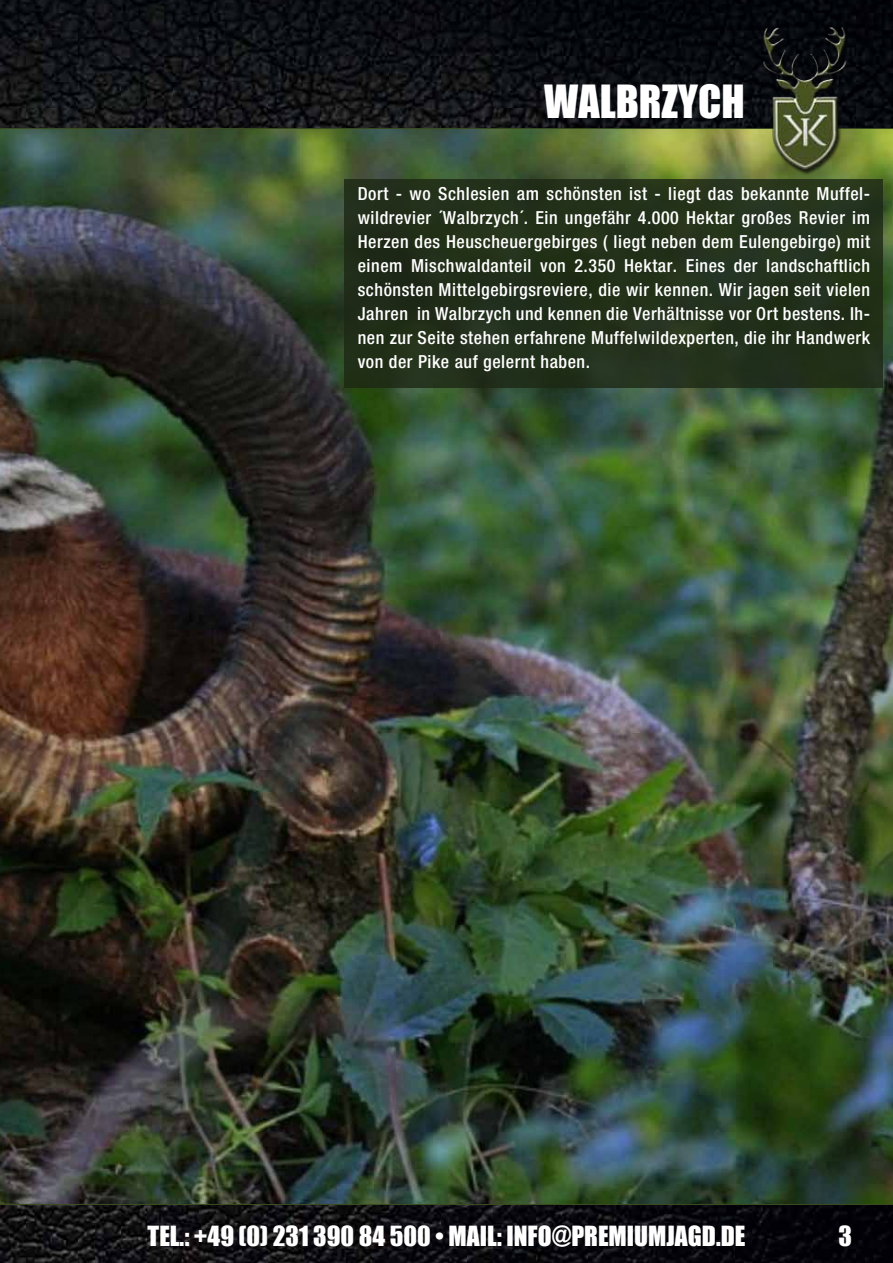
<style>
.page{position:relative;width:893px;height:1263px;background:#fff}
.page>*{position:absolute;margin:0;border:0;box-sizing:border-box;transform-origin:0 0}
.t1{font:42px "Impact";color:#fff}
.t2{font:25.5px "Impact";color:#fff}
.t3{font:500 condensed 18px/24px "Helvetica Neue LT Std";letter-spacing:.03em;color:#fff;text-align:justify}
</style>
<div class="page">
<img style="left:0;top:0;width:893px;height:1263px">
<hr style="left:0;top:128px;width:893px;height:2px;background:#3c4e23">
<hr style="left:0;top:1203px;width:893px;height:2px;background:#3c4e23">
<img style="left:0;top:130px;width:893px;height:1073px">
<img style="left:758px;top:19px;width:92px;height:160px">
<div style="left:344px;top:179px;width:539px;height:209px;background:#22301a"></div>
<h1 class="t1" style="left:544px;top:69px;width:202px">WALBRZYCH</h1>
<p class="t3" style="left:358px;top:181px;width:514px">Dort - wo Schlesien am schönsten ist - liegt das bekannte Muffel&shy;wildrevier ´Walbrzych´. Ein ungefähr 4.000 Hektar großes Revier im Herzen des Heuscheuergebirges ( liegt neben dem Eulengebirge) mit einem Mischwaldanteil von 2.350 Hektar. Eines der landschaftlich schönsten Mittelgebirgsreviere, die wir kennen. Wir jagen seit vielen Jahren in Walbrzych und kennen die Verhältnisse vor Ort bestens. Ih&shy;nen zur Seite stehen erfahrene Muffelwildexperten, die ihr Handwerk von der Pike auf gelernt haben.</p>
<h2 class="t2" style="left:148px;top:1216px;width:599px">TEL.: +49 (0) 231 390 84 500 • MAIL: INFO@PREMIUMJAGD.DE</h2>
<h2 class="t2" style="left:838px;top:1216px;width:15px">3</h2>
</div>
